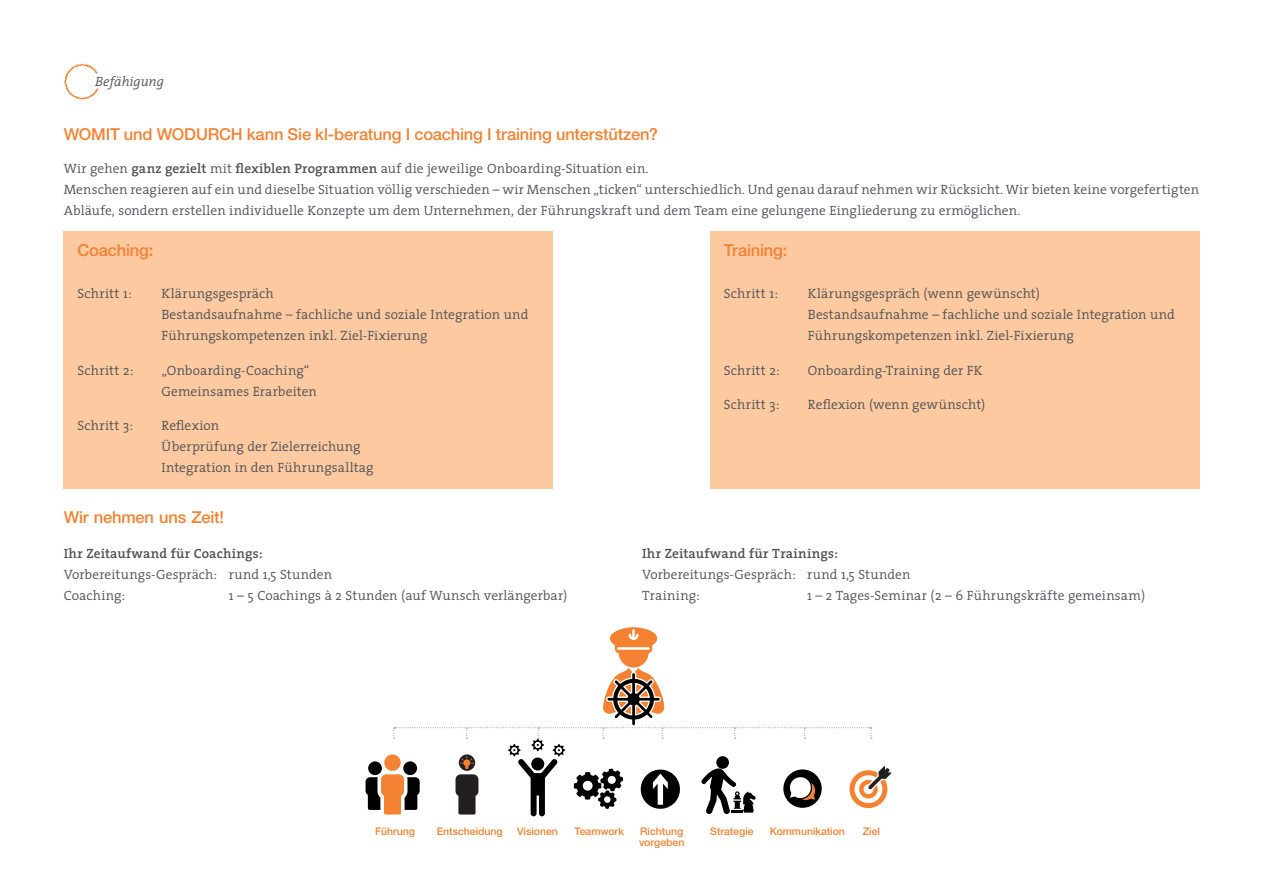
<style>
.page{position:relative;width:1263px;height:893px;background:#fff}
.page>*{position:absolute;margin:0;border:0;box-sizing:border-box;transform-origin:0 0}
.t1{font:500 16.5px "Helvetica Neue";letter-spacing:-.01em;color:#f48232}
.t2{font:300 13.5px/21px "The Serif";letter-spacing:.005em;color:#4f5153}
.t3{font:600 13.5px "The Serif";letter-spacing:.01em;color:#4f5153}
.t4{font:italic 300 13.5px "The Serif";color:#4f5153}
.t5{font:500 10.5px/10.5px "Helvetica Neue";letter-spacing:-.005em;color:#f48232}
.s1{font-weight:600}
</style>
<div class="page">
<div style="left:64px;top:231px;width:489px;height:258px;background:#fcc9a1"></div>
<div style="left:710px;top:231px;width:489px;height:258px;background:#fcc9a1"></div>
<img style="left:64px;top:64px;width:35px;height:35px">
<div style="left:619px;top:638px;width:29px;height:30px;background:#f48232;border-radius:50%"></div>
<svg style="left:610px;top:627px;width:47px;height:30px"></svg>
<hr style="left:617px;top:647px;width:33px;height:3px;background:#fff">
<svg style="left:365px;top:668px;width:526px;height:148px"></svg>
<p class="t4" style="left:95px;top:76px;width:70px">Befähigung</p>
<p class="t1" style="left:64px;top:128px;width:596px">WOMIT und WODURCH kann Sie kl-beratung I coaching I training unterstützen?</p>
<p class="t2" style="left:64px;top:159px;width:1137px">Wir gehen <span class="s1">ganz gezielt</span> mit <span class="s1">flexiblen Programmen</span> auf die jeweilige Onboarding-Situation ein.<br>Menschen reagieren auf ein und dieselbe Situation völlig verschieden – wir Menschen „ticken“ unterschiedlich. Und genau darauf nehmen wir Rücksicht. Wir bieten keine vorgefertigten<br>Abläufe, sondern erstellen individuelle Konzepte um dem Unternehmen, der Führungskraft und dem Team eine gelungene Eingliederung zu ermöglichen.</p>
<p class="t1" style="left:78px;top:244px;width:77px">Coaching:</p>
<p class="t2" style="left:78px;top:284px;width:56px">Schritt 1:</p>
<p class="t2" style="left:162px;top:284px;width:368px">Klärungsgespräch<br>Bestandsaufnahme – fachliche und soziale Integration und<br>Führungskompetenzen inkl. Ziel-Fixierung</p>
<p class="t2" style="left:78px;top:361px;width:57px">Schritt 2:</p>
<p class="t2" style="left:162px;top:361px;width:157px">„Onboarding-Coaching“<br>Gemeinsames Erarbeiten</p>
<p class="t2" style="left:78px;top:416px;width:57px">Schritt 3:</p>
<p class="t2" style="left:162px;top:416px;width:214px">Reflexion<br>Überprüfung der Zielerreichung<br>Integration in den Führungsalltag</p>
<p class="t1" style="left:64px;top:511px;width:162px">Wir nehmen uns Zeit!</p>
<p class="t3" style="left:64px;top:547px;width:201px">Ihr Zeitaufwand für Coachings:</p>
<p class="t2" style="left:64px;top:565px;width:270px">Vorbereitungs-Gespräch: rund 1,5 Stunden<br>Coaching:</p>
<p class="t2" style="left:229px;top:586px;width:340px">1 – 5 Coachings à 2 Stunden (auf Wunsch verlängerbar)</p>
<p class="t1" style="left:724px;top:244px;width:65px">Training:</p>
<p class="t2" style="left:724px;top:284px;width:56px">Schritt 1:</p>
<p class="t2" style="left:808px;top:284px;width:368px">Klärungsgespräch (wenn gewünscht)<br>Bestandsaufnahme – fachliche und soziale Integration und<br>Führungskompetenzen inkl. Ziel-Fixierung</p>
<p class="t2" style="left:724px;top:361px;width:57px">Schritt 2:</p>
<p class="t2" style="left:808px;top:361px;width:176px">Onboarding-Training der FK</p>
<p class="t2" style="left:724px;top:395px;width:57px">Schritt 3:</p>
<p class="t2" style="left:808px;top:395px;width:179px">Reflexion (wenn gewünscht)</p>
<p class="t3" style="left:642px;top:548px;width:197px">Ihr Zeitaufwand für Trainings:</p>
<p class="t2" style="left:642px;top:565px;width:270px">Vorbereitungs-Gespräch: rund 1,5 Stunden<br>Training:</p>
<p class="t2" style="left:807px;top:586px;width:339px">1 – 2 Tages-Seminar (2 – 6 Führungskräfte gemeinsam)</p>
<p class="t5" style="left:375px;top:827px;width:41px">Führung</p>
<p class="t5" style="left:437px;top:827px;width:67px">Entscheidung</p>
<p class="t5" style="left:517px;top:827px;width:42px">Visionen</p>
<p class="t5" style="left:574px;top:827px;width:51px">Teamwork</p>
<p class="t5" style="left:710px;top:827px;width:45px">Strategie</p>
<p class="t5" style="left:639px;top:827px;width:47px">Richtung vorgeben</p>
<p class="t5" style="left:770px;top:827px;width:77px">Kommunikation</p>
<p class="t5" style="left:863px;top:827px;width:19px">Ziel</p>
</div>
